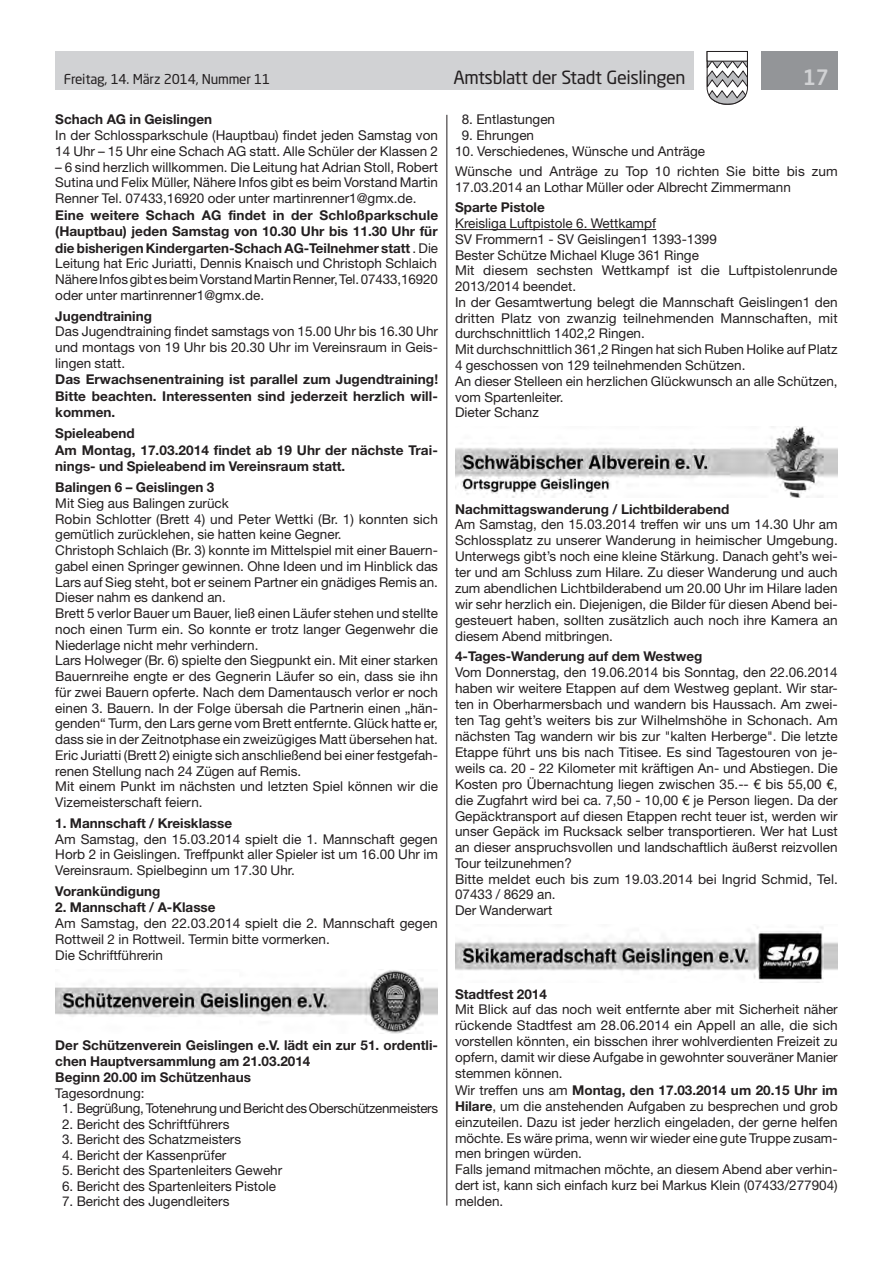
<style>
.page{position:relative;width:893px;height:1263px;background:#fff}
.page>*{position:absolute;margin:0;border:0;box-sizing:border-box;transform-origin:0 0}
.t1{font:500 21px "Neo Sans Std";color:#d1d2d4}
.t2{font:18px "Neo Sans Std";letter-spacing:-.02em;color:#231f20}
.t3{font:13.5px/15.8px "Helvetica Neue LT Std";color:#231f20}
.t4{font:700 13.5px/16.5px "Helvetica Neue LT Std";color:#231f20}
.t5{font:13.5px "Helvetica Neue LT Std";letter-spacing:-.02em;color:#231f20}
.t6{font:13.5px "Neo Sans Std";letter-spacing:-.015em;color:#231f20}
.s1{font-weight:700}
</style>
<div class="page">
<div style="left:55px;top:51px;width:639px;height:38px;background:#d1d2d4"></div>
<div style="left:761px;top:51px;width:77px;height:38px;background:#939598"></div>
<svg style="left:706px;top:51px;width:42px;height:54px"></svg>
<div style="left:707px;top:51px;width:41px;height:10px;background:#fff;border:1px solid #231f20"></div>
<hr style="left:446px;top:115px;width:1px;height:1090px;background:#231f20">
<img style="left:55px;top:970px;width:383px;height:63px">
<hr style="left:455px;top:229px;width:201px;height:1px;background:#231f20">
<img style="left:455px;top:427px;width:383px;height:71px">
<img style="left:455px;top:926px;width:383px;height:57px">
<p class="t6" style="left:64px;top:71px;width:208px">Freitag, 14. März 2014, Nummer 11</p>
<h2 class="t2" style="left:453px;top:66px;width:234px">Amtsblatt der Stadt Geislingen</h2>
<h1 class="t1" style="left:803px;top:64px;width:28px">17</h1>
<p class="t4" style="left:55px;top:111px;width:158px">Schach AG in Geislingen</p>
<p class="t3" style="left:55px;top:127px;width:384px">In der Schlossparkschule (Hauptbau) findet jeden Samstag von<br>14 Uhr – 15 Uhr eine Schach AG statt. Alle Schüler der Klassen 2</p>
<p class="t3" style="left:55px;top:159px;width:384px;text-align:justify">– 6 sind herzlich willkommen. Die Leitung hat Adrian Stoll, Robert Sutina und Felix Müller, Nähere Infos gibt es beim Vorstand Martin Renner Tel. 07433,16920 oder unter martinrenner1@gmx.de.</p>
<p class="t3" style="left:55px;top:207px;width:384px;text-align:justify"><span class="s1">Eine weitere Schach AG findet in der Schloßparkschule (Hauptbau) jeden Samstag von 10.30 Uhr bis 11.30 Uhr für die bisherigen Kindergarten-Schach AG-Teilnehmer statt</span> . Die Leitung hat Eric Juriatti, Dennis Knaisch und Christoph Schlaich Nähere Infos gibt es beim Vorstand Martin Renner, Tel. 07433,16920 oder unter martinrenner1@gmx.de.</p>
<p class="t4" style="left:55px;top:307px;width:98px">Jugendtraining</p>
<p class="t3" style="left:55px;top:324px;width:384px;text-align:justify">Das Jugendtraining findet samstags von 15.00 Uhr bis 16.30 Uhr und montags von 19 Uhr bis 20.30 Uhr im Vereinsraum in Geis&shy;lingen statt.</p>
<p class="t4" style="left:55px;top:371px;width:384px;text-align:justify">Das Erwachsenentraining ist parallel zum Jugendtraining!<br>Bitte beachten. Interessenten sind jederzeit herzlich will&shy;kommen.</p>
<p class="t4" style="left:55px;top:425px;width:384px">Spieleabend<br>Am Montag, 17.03.2014 findet ab 19 Uhr der nächste Trai&shy;nings- und Spieleabend im Vereinsraum statt.</p>
<p class="t4" style="left:55px;top:479px;width:161px">Balingen 6 – Geislingen 3</p>
<p class="t3" style="left:55px;top:495px;width:384px">Mit Sieg aus Balingen zurück<br>Robin Schlotter (Brett 4) und Peter Wettki (Br. 1) konnten sich gemütlich zurücklehen, sie hatten keine Gegner.<br>Christoph Schlaich (Br. 3) konnte im Mittelspiel mit einer Bauern&shy;gabel einen Springer gewinnen. Ohne Ideen und im Hinblick das Lars auf Sieg steht, bot er seinem Partner ein gnädiges Remis an.<br>Dieser nahm es dankend an.<br>Brett 5 verlor Bauer um Bauer, ließ einen Läufer stehen und stellte noch einen Turm ein. So konnte er trotz langer Gegenwehr die Niederlage nicht mehr verhindern.<br>Lars Holweger (Br. 6) spielte den Siegpunkt ein. Mit einer starken Bauernreihe engte er des Gegnerin Läufer so ein, dass sie ihn für zwei Bauern opferte. Nach dem Damentausch verlor er noch einen 3. Bauern. In der Folge übersah die Partnerin einen „hän&shy;genden“ Turm, den Lars gerne vom Brett entfernte. Glück hatte er, dass sie in der Zeitnotphase ein zweizügiges Matt übersehen hat.<br>Eric Juriatti (Brett 2) einigte sich anschließend bei einer festgefah&shy;renen Stellung nach 24 Zügen auf Remis.<br>Mit einem Punkt im nächsten und letzten Spiel können wir die Vizemeisterschaft feiern.</p>
<p class="t4" style="left:55px;top:814px;width:178px">1. Mannschaft / Kreisklasse</p>
<p class="t3" style="left:55px;top:831px;width:384px;text-align:justify">Am Samstag, den 15.03.2014 spielt die 1. Mannschaft gegen Horb 2 in Geislingen. Treffpunkt aller Spieler ist um 16.00 Uhr im Vereinsraum. Spielbeginn um 17.30 Uhr.</p>
<p class="t4" style="left:55px;top:882px;width:107px">Vorankündigung</p>
<p class="t4" style="left:55px;top:899px;width:162px">2. Mannschaft / A-Klasse</p>
<p class="t3" style="left:55px;top:915px;width:384px">Am Samstag, den 22.03.2014 spielt die 2. Mannschaft gegen<br>Rottweil 2 in Rottweil. Termin bitte vormerken.<br>Die Schriftführerin</p>
<p class="t3" style="left:462px;top:112px;width:95px">8. Entlastungen</p>
<p class="t3" style="left:462px;top:127px;width:74px">9. Ehrungen</p>
<p class="t3" style="left:455px;top:141px;width:384px;line-height:20px">10. Verschiedenes, Wünsche und Anträge<br>Wünsche und Anträge zu Top 10 richten Sie bitte bis zum</p>
<p class="t3" style="left:455px;top:179px;width:337px">17.03.2014 an Lothar Müller oder Albrecht Zimmermann</p>
<p class="t4" style="left:455px;top:199px;width:91px">Sparte Pistole</p>
<p class="t3" style="left:455px;top:215px;width:384px">Kreisliga Luftpistole 6. Wettkampf<br>SV Frommern1 - SV Geislingen1 1393-1399<br>Bester Schütze Michael Kluge 361 Ringe<br>Mit diesem sechsten Wettkampf ist die Luftpistolenrunde 2013/2014 beendet.<br>In der Gesamtwertung belegt die Mannschaft Geislingen1 den dritten Platz von zwanzig teilnehmenden Mannschaften, mit durchschnittlich 1402,2 Ringen.<br>Mit durchschnittlich 361,2 Ringen hat sich Ruben Holike auf Platz 4 geschossen von 129 teilnehmenden Schützen.<br>An dieser Stelleen ein herzlichen Glückwunsch an alle Schützen, vom Spartenleiter.<br>Dieter Schanz</p>
<p class="t4" style="left:455px;top:500px;width:276px">Nachmittagswanderung / Lichtbilderabend</p>
<p class="t3" style="left:455px;top:516px;width:384px;text-align:justify">Am Samstag, den 15.03.2014 treffen wir uns um 14.30 Uhr am Schlossplatz zu unserer Wanderung in heimischer Umgebung.<br>Unterwegs gibt’s noch eine kleine Stärkung. Danach geht’s wei&shy;ter und am Schluss zum Hilare. Zu dieser Wanderung und auch zum abendlichen Lichtbilderabend um 20.00 Uhr im Hilare laden wir sehr herzlich ein. Diejenigen, die Bilder für diesen Abend bei&shy;gesteuert haben, sollten zusätzlich auch noch ihre Kamera an diesem Abend mitbringen.</p>
<p class="t4" style="left:455px;top:648px;width:249px">4-Tages-Wanderung auf dem Westweg</p>
<p class="t3" style="left:455px;top:664px;width:384px">Vom Donnerstag, den 19.06.2014 bis Sonntag, den 22.06.2014 haben wir weitere Etappen auf dem Westweg geplant. Wir star&shy;ten in Oberharmersbach und wandern bis Haussach. Am zwei&shy;ten Tag geht’s weiters bis zur Wilhelmshöhe in Schonach. Am nächsten Tag wandern wir bis zur "kalten Herberge". Die letzte Etappe führt uns bis nach Titisee. Es sind Tagestouren von je&shy;weils ca. 20 - 22 Kilometer mit kräftigen An- und Abstiegen. Die Kosten pro Übernachtung liegen zwischen 35.-- € bis 55,00 €, die Zugfahrt wird bei ca. 7,50 - 10,00 € je Person liegen. Da der Gepäcktransport auf diesen Etappen recht teuer ist, werden wir unser Gepäck im Rucksack selber transportieren. Wer hat Lust an dieser anspruchsvollen und landschaftlich äußerst reizvollen Tour teilzunehmen?<br>Bitte meldet euch bis zum 19.03.2014 bei Ingrid Schmid, Tel.<br>07433 / 8629 an.<br>Der Wanderwart</p>
<p class="t4" style="left:55px;top:1037px;width:384px">Der Schützenverein Geislingen e.V. lädt ein zur 51. ordentli&shy;chen Hauptversammlung am 21.03.2014<br>Beginn 20.00 im Schützenhaus</p>
<p class="t3" style="left:55px;top:1085px;width:91px">Tagesordnung:</p>
<p class="t5" style="left:62px;top:1100px;width:378px">1. Begrüßung, Totenehrung und Bericht des Oberschützenmeisters</p>
<p class="t3" style="left:62px;top:1116px;width:169px">2. Bericht des Schriftführers</p>
<p class="t3" style="left:62px;top:1131px;width:181px">3. Bericht des Schatzmeisters</p>
<p class="t3" style="left:62px;top:1147px;width:166px">4. Bericht der Kassenprüfer</p>
<p class="t3" style="left:62px;top:1162px;width:222px">5. Bericht des Spartenleiters Gewehr</p>
<p class="t3" style="left:62px;top:1178px;width:216px">6. Bericht des Spartenleiters Pistole</p>
<p class="t3" style="left:62px;top:1193px;width:169px">7. Bericht des Jugendleiters</p>
<p class="t4" style="left:455px;top:985px;width:93px">Stadtfest 2014</p>
<p class="t3" style="left:455px;top:1001px;width:384px">Mit Blick auf das noch weit entfernte aber mit Sicherheit näher rückende Stadtfest am 28.06.2014 ein Appell an alle, die sich vorstellen könnten, ein bisschen ihrer wohlverdienten Freizeit zu opfern, damit wir diese Aufgabe in gewohnter souveräner Manier stemmen können.<br>Wir treffen uns am <span class="s1">Montag, den 17.03.2014 um 20.15 Uhr im Hilare</span>, um die anstehenden Aufgaben zu besprechen und grob einzuteilen. Dazu ist jeder herzlich eingeladen, der gerne helfen möchte. Es wäre prima, wenn wir wieder eine gute Truppe zusam&shy;men bringen würden.<br>Falls jemand mitmachen möchte, an diesem Abend aber verhin&shy;dert ist, kann sich einfach kurz bei Markus Klein (07433/277904) melden.</p>
</div>
